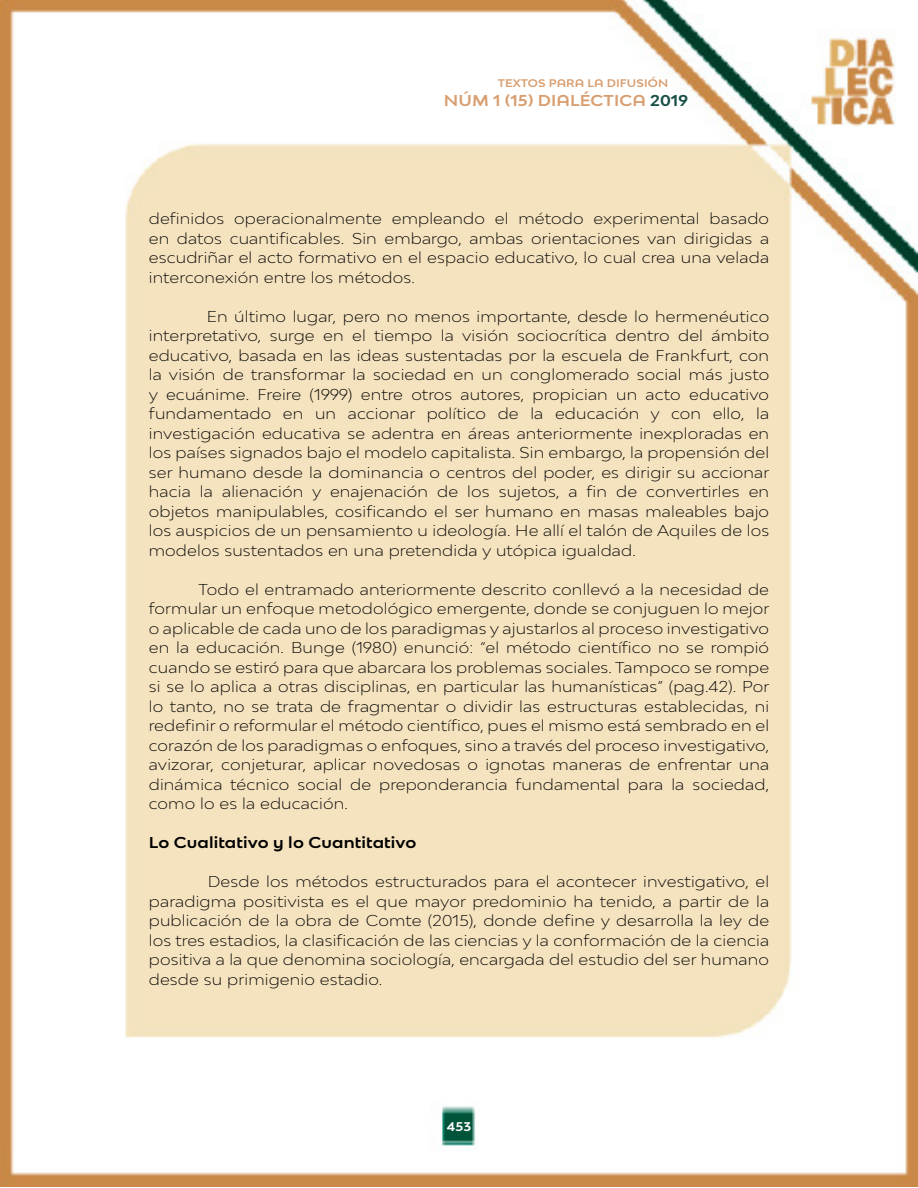
<style>
.page{position:relative;width:918px;height:1188px;background:#fff}
.page>*{position:absolute;margin:0;border:0;box-sizing:border-box;transform-origin:0 0}
.t1{font:300 expanded 15px/19.5px "Bw Modelica";letter-spacing:.01em;color:#000;text-align:justify}
.t2{font:700 expanded 15px "Bw Modelica SS01";letter-spacing:.01em;color:#000}
.t3{font:700 expanded 15px "Bw Modelica SS01";letter-spacing:.01em;color:#d89e70}
.t4{font:700 expanded 12px "Bw Modelica SS01";color:#fff}
.t5{font:700 expanded 10.5px "Bw Modelica SS01";letter-spacing:.01em;color:#d89e70}
.s1{color:#184f46}
</style>
<div class="page">
<img style="left:0;top:0;width:918px;height:1187px">
<p class="t5" style="left:498px;top:76px;width:172px">TEXTOS PARA LA DIFUSIÓN</p>
<p class="t3" style="left:444px;top:91px;width:246px">NÚM 1 (15) DIALÉCTICA <span class="s1">2019</span></p>
<p class="t1" style="left:149px;top:209px;width:622px">definidos operacionalmente empleando el método experimental basado en datos cuantificables. Sin embargo, ambas orientaciones van dirigidas a escudriñar el acto formativo en el espacio educativo, lo cual crea una velada interconexión entre los métodos.</p>
<p class="t1" style="left:149px;top:306px;width:622px;text-indent:58px">En último lugar, pero no menos importante, desde lo hermenéutico interpretativo, surge en el tiempo la visión sociocrítica dentro del ámbito educativo, basada en las ideas sustentadas por la escuela de Frankfurt, con la visión de transformar la sociedad en un conglomerado social más justo y ecuánime. Freire (1999) entre otros autores, propician un acto educativo fundamentado en un accionar político de la educación y con ello, la investigación educativa se adentra en áreas anteriormente inexploradas en los países signados bajo el modelo capitalista. Sin embargo, la propensión del ser humano desde la dominancia o centros del poder, es dirigir su accionar hacia la alienación y enajenación de los sujetos, a fin de convertirles en objetos manipulables, cosificando el ser humano en masas maleables bajo los auspicios de un pensamiento u ideología. He allí el talón de Aquiles de los modelos sustentados en una pretendida y utópica igualdad.</p>
<p class="t1" style="left:149px;top:579px;width:622px;text-indent:50px">Todo el entramado anteriormente descrito conllevó a la necesidad de formular un enfoque metodológico emergente, donde se conjuguen lo mejor o aplicable de cada uno de los paradigmas y ajustarlos al proceso investigativo en la educación. Bunge (1980) enunció: “el método científico no se rompió cuando se estiró para que abarcara los problemas sociales. Tampoco se rompe si se lo aplica a otras disciplinas, en particular las humanísticas” (pag.42). Por lo tanto, no se trata de fragmentar o dividir las estructuras establecidas, ni redefinir o reformular el método científico, pues el mismo está sembrado en el corazón de los paradigmas o enfoques, sino a través del proceso investigativo, avizorar, conjeturar, aplicar novedosas o ignotas maneras de enfrentar una dinámica técnico social de preponderancia fundamental para la sociedad, como lo es la educación.</p>
<p class="t2" style="left:149px;top:833px;width:269px">Lo Cualitativo y lo Cuantitativo</p>
<p class="t1" style="left:149px;top:872px;width:622px;text-indent:59px">Desde los métodos estructurados para el acontecer investigativo, el paradigma positivista es el que mayor predominio ha tenido, a partir de la publicación de la obra de Comte (2015), donde define y desarrolla la ley de los tres estadios, la clasificación de las ciencias y la conformación de la ciencia positiva a la que denomina sociología, encargada del estudio del ser humano desde su primigenio estadio.</p>
<p class="t4" style="left:447px;top:1119px;width:26px">453</p>
</div>
